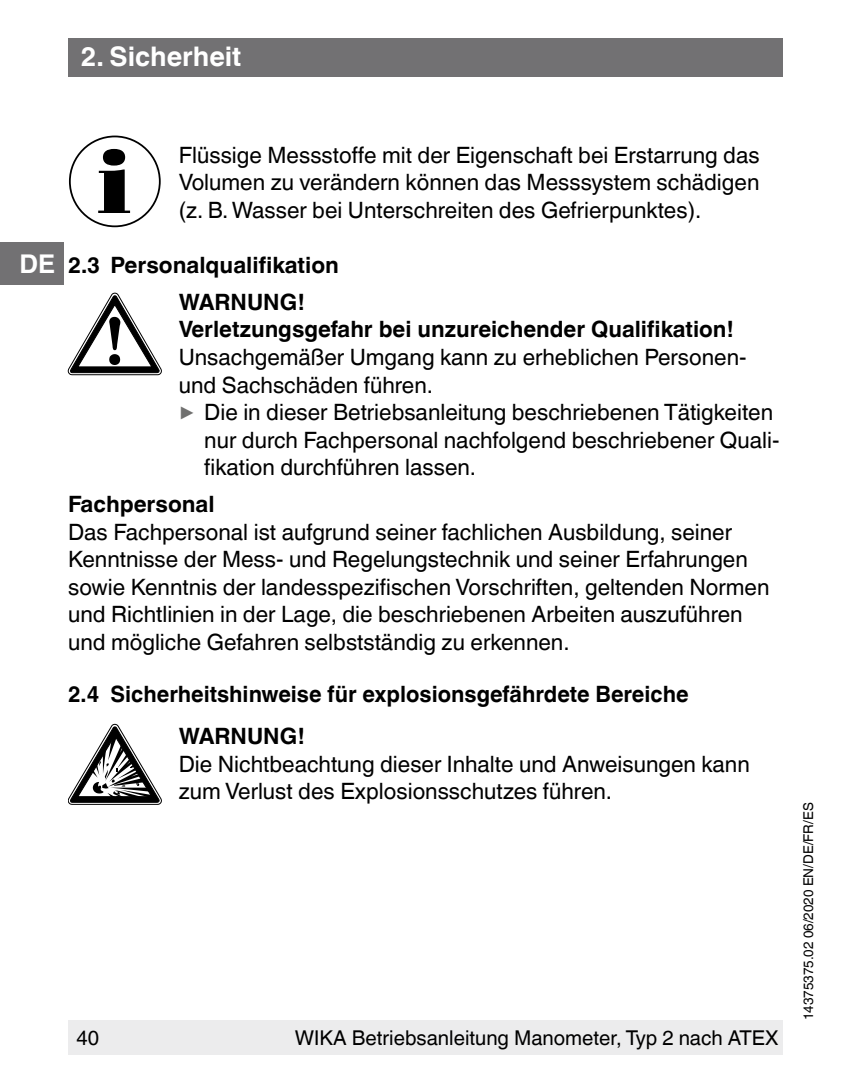
<style>
.page{position:relative;width:851px;height:1080px;background:#fff}
.page>*{position:absolute;margin:0;border:0;box-sizing:border-box;transform-origin:0 0}
._14_OI-Kopf_127{font:700 27px "Helvetica World";color:#fff}
.t1{font:700 25.8px "Helvetica World";color:#fff}
._04_Running_text_127{font:22.5px/27.6px "Helvetica World";color:#000}
._06_Warn_Running_tex{font:22.5px/27.6px "Helvetica World";color:#000}
._06_Warn_Subheadline{font:700 22.5px "Helvetica World";color:#000}
._03_Subheadline2_127{font:700 22.5px "Helvetica World";color:#000}
._06_WarningSubheadli{font:700 22.5px "Helvetica World";color:#000}
.t2{font:20.4px "Helvetica World";color:#000}
.t3{font:13.5px "Helvetica World";color:#000}
.s1{font-size:21px;color:#70706f}
</style>
<div class="page">
<div style="left:0;top:242px;width:64px;height:43px;background:#727173"></div>
<div style="left:68px;top:38px;width:714px;height:39px;background:#727173"></div>
<div style="left:68px;top:1020px;width:714px;height:34px;background:#ececed"></div>
<svg style="left:98px;top:149px;width:32px;height:64px"></svg>
<div style="left:69px;top:136px;width:92px;height:91px;border:2px solid #000;border-radius:50%"></div>
<svg style="left:68px;top:293px;width:93px;height:82px"></svg>
<svg style="left:68px;top:724px;width:93px;height:81px"></svg>
<p class="_14_OI-Kopf_127" style="left:81px;top:41px;width:162px">2. Sicherheit</p>
<p class="t1" style="left:19px;top:249px;width:37px">DE</p>
<p class="_06_Warn_Running_tex" style="left:179px;top:141px;width:582px;text-align:justify">Flüssige Messstoffe mit der Eigenschaft bei Erstarrung das Volumen zu verändern können das Messsystem schädigen (z. B. Wasser bei Unterschreiten des Gefrierpunktes).</p>
<p class="_06_Warn_Subheadline" style="left:68px;top:252px;width:272px">2.3 Personalqualifikation</p>
<p class="_06_Warn_Subheadline" style="left:179px;top:289px;width:128px">WARNUNG!</p>
<p class="_06_Warn_Subheadline" style="left:179px;top:316px;width:556px">Verletzungsgefahr bei unzureichender Qualifikation!</p>
<p class="_06_Warn_Running_tex" style="left:179px;top:343px;width:569px">Unsachgemäßer Umgang kann zu erheblichen Personen&shy;und Sachschäden führen.</p>
<p class="_04_Running_text_127" style="left:204px;top:399px;width:576px;text-indent:-26px"><span class="s1">▶</span> Die in dieser Betriebsanleitung beschriebenen Tätigkeiten nur durch Fachpersonal nachfolgend beschriebener Quali&shy;fikation durchführen lassen.</p>
<p class="_03_Subheadline2_127" style="left:68px;top:491px;width:148px">Fachpersonal</p>
<p class="_04_Running_text_127" style="left:68px;top:518px;width:702px">Das Fachpersonal ist aufgrund seiner fachlichen Ausbildung, seiner Kenntnisse der Mess- und Regelungstechnik und seiner Erfahrungen sowie Kenntnis der landesspezifischen Vorschriften, geltenden Normen und Richtlinien in der Lage, die beschriebenen Arbeiten auszuführen und mögliche Gefahren selbstständig zu erkennen.</p>
<p class="_06_Warn_Subheadline" style="left:68px;top:681px;width:622px">2.4 Sicherheitshinweise für explosionsgefährdete Bereiche</p>
<p class="_06_WarningSubheadli" style="left:179px;top:723px;width:128px">WARNUNG!</p>
<p class="_06_Warn_Running_tex" style="left:179px;top:750px;width:572px">Die Nichtbeachtung dieser Inhalte und Anweisungen kann zum Verlust des Explosionsschutzes führen.</p>
<p class="t2" style="left:77px;top:1026px;width:24px">40</p>
<p class="t2" style="left:295px;top:1026px;width:485px">WIKA Betriebsanleitung Manometer, Typ 2 nach ATEX</p>
<p class="t3" style="left:800px;top:1020px;width:220px;rotate:-90deg">14375375.02 06/2020 EN/DE/FR/ES</p>
</div>
